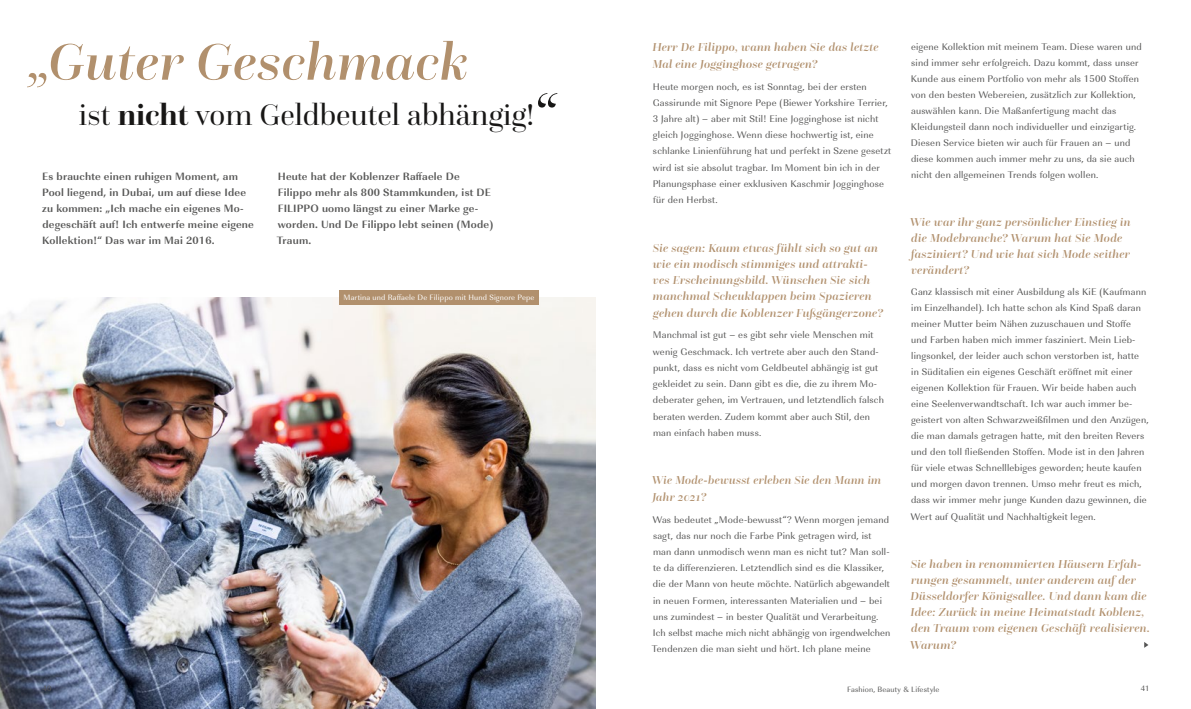
<style>
.page{position:relative;width:1191px;height:709px;background:#fff}
.page>*{position:absolute;margin:0;border:0;box-sizing:border-box;transform-origin:0 0}
.t1{font:italic 500 54px "Questa Grande";letter-spacing:.01em;color:#b1906d}
.t2{font:31px "Questa Grande";color:#181716}
.t3{font:italic 500 12px/16.2px "Questa Grande";letter-spacing:.02em;color:#b1906d}
.t4{font:700 11px/16px "Imperial URW";letter-spacing:.02em;color:#565655}
.t5{font:10px/16px "Imperial URW";letter-spacing:.02em;color:#565655}
.t6{font:8px "Imperial URW";letter-spacing:.02em;color:#fff}
.t7{font:8px "Imperial URW";letter-spacing:.02em;color:#565655}
.s1{font-size:52px}
.s2{font-weight:700}
.s3{font-weight:500;font-style:italic;font-size:52px}
</style>
<div class="page">
<img style="left:0;top:298px;width:595px;height:411px">
<div style="left:339px;top:290px;width:200px;height:15px;background:#b1906d"></div>
<svg style="left:1144px;top:642px;width:4px;height:6px"></svg>
<h1 class="t1" style="left:28px;top:29px;width:441px"><span class="s1">„</span>Guter Geschmack</h1>
<h2 class="t2" style="left:79px;top:97px;width:479px">ist <span class="s2">nicht</span> vom Geldbeutel abhängig!<span class="s3">“</span></h2>
<p class="t4" style="left:42px;top:167px;width:213px">Es brauchte einen ruhigen Moment, am Pool liegend, in Dubai, um auf diese Idee zu kommen: „Ich mache ein eigenes Mo&shy;degeschäft auf! Ich entwerfe meine eigene Kollektion!“ Das war im Mai 2016.</p>
<p class="t4" style="left:277px;top:167px;width:218px">Heute hat der Koblenzer Raffaele De<br>Filippo mehr als 800 Stammkunden, ist DE<br>FILIPPO uomo längst zu einer Marke ge&shy;worden. Und De Filippo lebt seinen (Mode)<br>Traum.</p>
<p class="t6" style="left:343px;top:292px;width:192px">Martina und Raffaele De Filippo mit Hund Signore Pepe</p>
<p class="t3" style="left:652px;top:39px;width:228px">Herr De Filippo, wann haben Sie das letzte<br>Mal eine Jogginghose getragen?</p>
<p class="t5" style="left:652px;top:78px;width:240px">Heute morgen noch, es ist Sonntag, bei der ersten Gassirunde mit Signore Pepe (Biewer Yorkshire Terrier, 3 Jahre alt) – aber mit Stil! Eine Jogginghose ist nicht gleich Jogginghose. Wenn diese hochwertig ist, eine schlanke Linienführung hat und perfekt in Szene gesetzt wird ist sie absolut tragbar. Im Moment bin ich in der Planungsphase einer exklusiven Kaschmir Jogginghose für den Herbst.</p>
<p class="t3" style="left:652px;top:240px;width:232px">Sie sagen: Kaum etwas fühlt sich so gut an wie ein modisch stimmiges und attrakti&shy;ves Erscheinungsbild. Wünschen Sie sich manchmal Scheuklappen beim Spazieren gehen durch die Koblenzer Fußgängerzone?</p>
<p class="t5" style="left:653px;top:326px;width:232px">Manchmal ist gut – es gibt sehr viele Menschen mit wenig Geschmack. Ich vertrete aber auch den Stand&shy;punkt, dass es nicht vom Geldbeutel abhängig ist gut gekleidet zu sein. Dann gibt es die, die zu ihrem Mo&shy;deberater gehen, im Vertrauen, und letztendlich falsch beraten werden. Zudem kommt aber auch Stil, den man einfach haben muss.</p>
<p class="t3" style="left:651px;top:472px;width:231px">Wie Mode-bewusst erleben Sie den Mann im<br>Jahr 2021?</p>
<p class="t5" style="left:651px;top:510px;width:240px">Was bedeutet „Mode-bewusst“? Wenn morgen jemand sagt, das nur noch die Farbe Pink getragen wird, ist man dann unmodisch wenn man es nicht tut? Man soll&shy;te da differenzieren. Letztendlich sind es die Klassiker, die der Mann von heute möchte. Natürlich abgewandelt in neuen Formen, interessanten Materialien und – bei uns zumindest – in bester Qualität und Verarbeitung.<br>Ich selbst mache mich nicht abhängig von irgendwelchen Tendenzen die man sieht und hört. Ich plane meine</p>
<p class="t5" style="left:911px;top:38px;width:232px">eigene Kollektion mit meinem Team. Diese waren und sind immer sehr erfolgreich. Dazu kommt, dass unser Kunde aus einem Portfolio von mehr als 1500 Stoffen von den besten Webereien, zusätzlich zur Kollektion, auswählen kann. Die Maßanfertigung macht das Kleidungsteil dann noch individueller und einzigartig.<br>Diesen Service bieten wir auch für Frauen an – und diese kommen auch immer mehr zu uns, da sie auch nicht den allgemeinen Trends folgen wollen.</p>
<p class="t3" style="left:909px;top:214px;width:222px">Wie war ihr ganz persönlicher Einstieg in die Modebranche? Warum hat Sie Mode fasziniert? Und wie hat sich Mode seither verändert?</p>
<p class="t5" style="left:910px;top:283px;width:239px">Ganz klassisch mit einer Ausbildung als KiE (Kaufmann im Einzelhandel). Ich hatte schon als Kind Spaß daran meiner Mutter beim Nähen zuzuschauen und Stoffe und Farben haben mich immer fasziniert. Mein Lieb&shy;lingsonkel, der leider auch schon verstorben ist, hatte in Süditalien ein eigenes Geschäft eröffnet mit einer eigenen Kollektion für Frauen. Wir beide haben auch eine Seelenverwandtschaft. Ich war auch immer be&shy;geistert von alten Schwarzweißfilmen und den Anzügen, die man damals getragen hatte, mit den breiten Revers und den toll fließenden Stoffen. Mode ist in den Jahren für viele etwas Schnelllebiges geworden; heute kaufen und morgen davon trennen. Umso mehr freut es mich, dass wir immer mehr junge Kunden dazu gewinnen, die Wert auf Qualität und Nachhaltigkeit legen.</p>
<p class="t3" style="left:909px;top:555px;width:241px">Sie haben in renommierten Häusern Erfah&shy;rungen gesammelt, unter anderem auf der Düsseldorfer Königsallee. Und dann kam die Idee: Zurück in meine Heimatstadt Koblenz, den Traum vom eigenen Geschäft realisieren.<br>Warum?</p>
<p class="t7" style="left:43px;top:683px;width:10px">40</p>
<p class="t7" style="left:847px;top:683px;width:94px">Fashion, Beauty &amp; Lifestyle</p>
<p class="t7" style="left:1140px;top:683px;width:10px">41</p>
</div>
